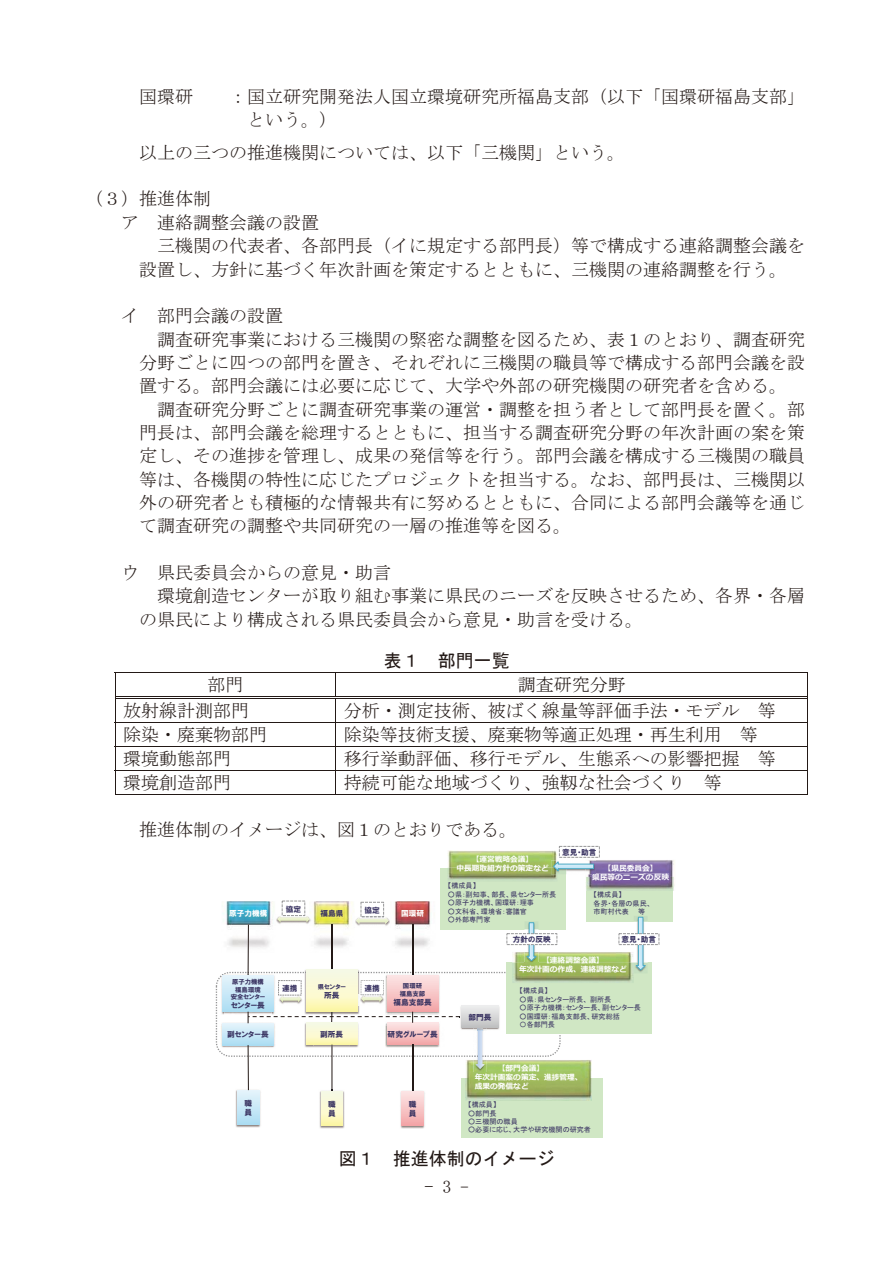
<style>
.page{position:relative;width:893px;height:1263px;background:#fff}
.page>*{position:absolute;margin:0;border:0;box-sizing:border-box;transform-origin:0 0}
.t1{font:18px/23.2px "MS Mincho";color:#231916}
.t2{font:18px "MS Gothic";color:#231916}
.t3{font:700 7.65px/9.3px "Meiryo";color:#fff;text-align:center}
.t4{font:7.65px/9.3px "HGP Soei Kakugothic UB";color:#3a3462}
.t5{font:7.65px "HGP Soei Kakugothic UB";color:#fff}
.t6{font:7.05px/8.4px "MS P Gothic";color:#3a3462}
.t7{font:6.45px/7.6px "HGP Soei Kakugothic UB";color:#3a3462;text-align:center}
.s1{font-size:16.5px}
</style>
<div class="page">
<hr style="left:115px;top:672px;width:693px;height:1px;background:#231916">
<hr style="left:115px;top:696px;width:220px;height:1px;background:#231916">
<hr style="left:115px;top:698px;width:220px;height:1px;background:#231916">
<hr style="left:338px;top:696px;width:469px;height:1px;background:#231916">
<hr style="left:338px;top:698px;width:469px;height:1px;background:#231916">
<hr style="left:115px;top:722px;width:693px;height:1px;background:#231916">
<hr style="left:115px;top:746px;width:693px;height:1px;background:#231916">
<hr style="left:115px;top:770px;width:693px;height:1px;background:#231916">
<svg style="left:115px;top:673px;width:1px;height:121px"></svg>
<hr style="left:115px;top:794px;width:220px;height:1px;background:#231916">
<svg style="left:335px;top:673px;width:3px;height:122px"></svg>
<hr style="left:336px;top:794px;width:471px;height:1px;background:#231916">
<svg style="left:807px;top:673px;width:1px;height:122px"></svg>
<div style="left:441px;top:868px;width:125px;height:61px;background:#d0e7c4"></div>
<div style="left:586px;top:877px;width:87px;height:44px;background:#d0e7c4"></div>
<div style="left:506px;top:963px;width:145px;height:71px;background:#d0e7c4"></div>
<div style="left:461px;top:1078px;width:142px;height:60px;background:#d0e7c4"></div>
<div style="left:282px;top:900px;width:23px;height:16px;border:1px dashed #969697"></div>
<img style="left:235px;top:1089px;width:26px;height:39px">
<svg style="left:237px;top:1090px;width:22px;height:35px"></svg>
<hr style="left:248px;top:1045px;width:1px;height:45px;background:#231916">
<hr style="left:331px;top:1045px;width:1px;height:46px;background:#231916">
<hr style="left:412px;top:1045px;width:1px;height:46px;background:#231916">
<img style="left:319px;top:1090px;width:26px;height:39px">
<svg style="left:321px;top:1091px;width:22px;height:35px"></svg>
<img style="left:400px;top:1090px;width:25px;height:39px">
<svg style="left:402px;top:1091px;width:21px;height:35px"></svg>
<img style="left:465px;top:1060px;width:127px;height:40px">
<img style="left:448px;top:850px;width:109px;height:30px">
<img style="left:587px;top:860px;width:88px;height:31px">
<img style="left:586px;top:877px;width:87px;height:14px">
<img style="left:592px;top:873px;width:77px;height:8px">
<img style="left:561px;top:952px;width:73px;height:31px">
<img style="left:561px;top:966px;width:66px;height:7px">
<img style="left:473px;top:1069px;width:14px;height:3px">
<div style="left:559px;top:846px;width:41px;height:12px;border:1px dashed #969697"></div>
<svg style="left:551px;top:860px;width:45px;height:14px"></svg>
<img style="left:634px;top:916px;width:14px;height:57px">
<svg style="left:635px;top:917px;width:11px;height:54px"></svg>
<div style="left:619px;top:934px;width:40px;height:10px;background:#fff"></div>
<div style="left:618px;top:933px;width:41px;height:12px;border:1px dashed #969697"></div>
<svg style="left:216px;top:902px;width:345px;height:167px"></svg>
<div style="left:279px;top:980px;width:22px;height:15px;background:#fff"></div>
<div style="left:278px;top:980px;width:23px;height:15px;border:1px dashed #969697"></div>
<p class="t1" style="left:139px;top:85px;width:55px">国環研</p>
<p class="t1" style="left:247px;top:85px;width:559px;text-indent:-18px">：国立研究開発法人国立環境研究所福島支部（以下「国環研福島支部」という。）</p>
<p class="t1" style="left:139px;top:141px;width:487px">以上の三つの推進機関については、以下「三機関」という。</p>
<p class="t1" style="left:85px;top:187px;width:127px">（３）推進体制</p>
<p class="t1" style="left:121px;top:211px;width:199px">ア 連絡調整会議の設置</p>
<p class="t1" style="left:157px;top:234px;width:649px">三機関の代表者、各部門長（イに規定する部門長）等で構成する連絡調整会議を</p>
<p class="t1" style="left:139px;top:257px;width:649px">設置し、方針に基づく年次計画を策定するとともに、三機関の連絡調整を行う。</p>
<p class="t1" style="left:121px;top:304px;width:163px">イ 部門会議の設置</p>
<p class="t1" style="left:157px;top:327px;width:649px">調査研究事業における三機関の緊密な調整を図るため、表１のとおり、調査研究</p>
<p class="t1" style="left:139px;top:351px;width:667px">分野ごとに四つの部門を置き、それぞれに三機関の職員等で構成する部門会議を設</p>
<p class="t1" style="left:139px;top:374px;width:649px">置する。部門会議には必要に応じて、大学や外部の研究機関の研究者を含める。</p>
<p class="t1" style="left:157px;top:397px;width:649px">調査研究分野ごとに調査研究事業の運営・調整を担う者として部門長を置く。部</p>
<p class="t1" style="left:139px;top:421px;width:667px">門長は、部門会議を総理するとともに、担当する調査研究分野の年次計画の案を策</p>
<p class="t1" style="left:139px;top:444px;width:667px">定し、その進捗を管理し、成果の発信等を行う。部門会議を構成する三機関の職員</p>
<p class="t1" style="left:139px;top:467px;width:667px">等は、各機関の特性に応じたプロジェクトを担当する。なお、部門長は、三機関以</p>
<p class="t1" style="left:139px;top:491px;width:667px">外の研究者とも積極的な情報共有に努めるとともに、合同による部門会議等を通じ</p>
<p class="t1" style="left:139px;top:514px;width:433px">て調査研究の調整や共同研究の一層の推進等を図る。</p>
<p class="t1" style="left:121px;top:561px;width:271px">ウ 県民委員会からの意見・助言</p>
<p class="t1" style="left:157px;top:584px;width:649px">環境創造センターが取り組む事業に県民のニーズを反映させるため、各界・各層</p>
<p class="t1" style="left:139px;top:607px;width:505px">の県民により構成される県民委員会から意見・助言を受ける。</p>
<p class="t2" style="left:384px;top:652px;width:127px">表１ 部門一覧</p>
<p class="t1" style="left:207px;top:673px;width:37px">部門</p>
<p class="t1" style="left:518px;top:673px;width:109px">調査研究分野</p>
<p class="t1" style="left:123px;top:699px;width:127px">放射線計測部門</p>
<p class="t1" style="left:344px;top:699px;width:433px">分析・測定技術、被ばく線量等評価手法・モデル 等</p>
<p class="t1" style="left:123px;top:723px;width:145px">除染・廃棄物部門</p>
<p class="t1" style="left:344px;top:723px;width:415px">除染等技術支援、廃棄物等適正処理・再生利用 等</p>
<p class="t1" style="left:123px;top:747px;width:109px">環境動態部門</p>
<p class="t1" style="left:344px;top:747px;width:433px">移行挙動評価、移行モデル、生態系への影響把握 等</p>
<p class="t1" style="left:123px;top:771px;width:109px">環境創造部門</p>
<p class="t1" style="left:344px;top:771px;width:379px">持続可能な地域づくり、強靱な社会づくり 等</p>
<p class="t1" style="left:139px;top:818px;width:379px">推進体制のイメージは、図１のとおりである。</p>
<p class="t4" style="left:562px;top:848px;width:36px">意見・助言</p>
<p class="t3" style="left:456px;top:854px;width:94px">【運営戦略会議】<br>中長期取組方針の策定など</p>
<p class="t3" style="left:592px;top:864px;width:78px">【県民委員会】<br>県民等のニーズの反映</p>
<p class="t6" style="left:448px;top:881px;width:30px">【構成員】</p>
<p class="t6" style="left:448px;top:890px;width:110px">○県：副知事、部長、県センター所長</p>
<p class="t6" style="left:448px;top:898px;width:88px">○原子力機構、国環研：理事</p>
<p class="t6" style="left:448px;top:907px;width:80px">○文科省、環境省：審議官</p>
<p class="t6" style="left:448px;top:915px;width:44px">○外部専門家</p>
<p class="t6" style="left:594px;top:890px;width:59px">【構成員】<br>各界・各層の県民、</p>
<p class="t4" style="left:286px;top:904px;width:17px">協定</p>
<p class="t6" style="left:594px;top:907px;width:37px">市町村代表</p>
<p class="t6" style="left:638px;top:907px;width:9px">等</p>
<p class="t5" style="left:229px;top:910px;width:40px">原子力機構</p>
<p class="t4" style="left:320px;top:909px;width:25px">福島県</p>
<p class="t4" style="left:365px;top:905px;width:17px">協定</p>
<p class="t5" style="left:401px;top:910px;width:25px">国環研</p>
<p class="t4" style="left:513px;top:935px;width:39px">方針の反映</p>
<p class="t4" style="left:622px;top:935px;width:36px">意見・助言</p>
<p class="t7" style="left:231px;top:978px;width:36px">原子力機構福島環境<br>安全センター</p>
<p class="t4" style="left:231px;top:1001px;width:35px">センター長</p>
<p class="t7" style="left:318px;top:983px;width:30px">県センター</p>
<p class="t4" style="left:324px;top:990px;width:17px">所長</p>
<p class="t7" style="left:400px;top:982px;width:27px">国環研福島支部</p>
<p class="t4" style="left:393px;top:997px;width:40px">福島支部長</p>
<p class="t4" style="left:282px;top:984px;width:17px">連携</p>
<p class="t4" style="left:365px;top:983px;width:17px">連携</p>
<p class="t4" style="left:227px;top:1030px;width:43px">副センター長</p>
<p class="t4" style="left:320px;top:1029px;width:25px">副所長</p>
<p class="t4" style="left:388px;top:1029px;width:52px">研究グループ長</p>
<p class="t4" style="left:244px;top:1099px;width:9px">職員</p>
<p class="t4" style="left:328px;top:1100px;width:9px">職員</p>
<p class="t4" style="left:409px;top:1100px;width:9px">職員</p>
<p class="t4" style="left:468px;top:1012px;width:25px">部門長</p>
<p class="t3" style="left:519px;top:956px;width:109px">【連絡調整会議】<br>年次計画の作成、連絡調整など</p>
<p class="t6" style="left:520px;top:986px;width:30px">【構成員】</p>
<p class="t6" style="left:520px;top:995px;width:93px">○県：県センター所長、副所長</p>
<p class="t6" style="left:520px;top:1003px;width:123px">○原子力機構：センター長、副センター長</p>
<p class="t6" style="left:520px;top:1012px;width:102px">○国環研：福島支部長、研究総括〇各部門長</p>
<p class="t3" style="left:475px;top:1064px;width:109px;text-align:left;text-indent:23px">【部門会議】<br>年次計画案の策定、進捗管理、成果の発信など</p>
<p class="t6" style="left:468px;top:1100px;width:30px">【構成員】</p>
<p class="t6" style="left:468px;top:1109px;width:30px">○部門長</p>
<p class="t6" style="left:468px;top:1117px;width:51px">○三機関の職員</p>
<p class="t6" style="left:468px;top:1126px;width:124px">○必要に応じ、大学や研究機関の研究者</p>
<p class="t2" style="left:339px;top:1149px;width:217px">図１ 推進体制のイメージ</p>
<p class="t1" style="left:425px;top:1175px;width:46px">- 3 <span class="s1">-</span></p>
</div>
